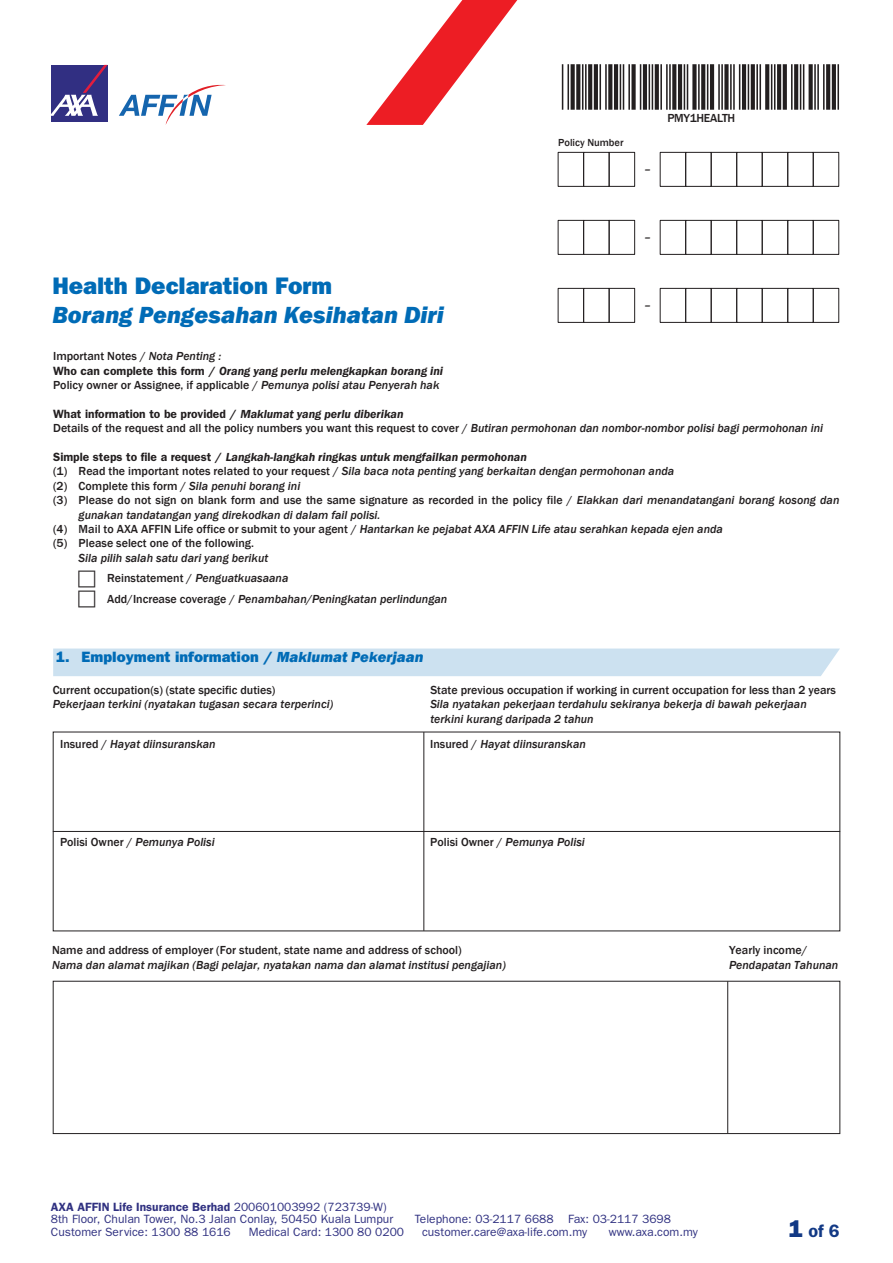
<style>
.page{position:relative;width:893px;height:1263px;background:#fff}
.page>*{position:absolute;margin:0;border:0;box-sizing:border-box;transform-origin:0 0}
.t1{font:60.6px "Free 3 of 9";color:#231f20}
.t2{font:italic 800 24px "Franklin Gothic";color:#006bb6}
.t3{font:800 24px "Franklin Gothic";color:#006bb6}
.t4{font:600 18px "Franklin Gothic";color:#123985}
.t5{font:800 15px "Franklin Gothic";color:#006bb6}
.t6{font:italic 500 12px/20.4px "Franklin Gothic";color:#231f20}
.t7{font:500 12px/14.4px "Franklin Gothic";color:#231f20}
.t8{font:12px/12.8px "Franklin Gothic";color:#303181}
.t9{font:italic 600 12px "Franklin Gothic";color:#231f20}
.t10{font:500 12px "Franklin Gothic";letter-spacing:-.025em;color:#231f20}
.t11{font:500 10.5px "Franklin Gothic";color:#231f20}
.s1{font-style:italic}
.s2{font-weight:600}
.s3{font-weight:600;font-style:italic}
.s4{font-style:normal}
.s5{font-weight:800;font-size:24px}
</style>
<div class="page">
<div style="left:558px;top:152px;width:26px;height:35px;border:1px solid #231f20"></div>
<div style="left:583px;top:152px;width:26px;height:35px;border:1px solid #231f20"></div>
<div style="left:609px;top:152px;width:26px;height:35px;border:1px solid #231f20"></div>
<div style="left:660px;top:152px;width:26px;height:35px;border:1px solid #231f20"></div>
<div style="left:685px;top:152px;width:27px;height:35px;border:1px solid #231f20"></div>
<div style="left:711px;top:152px;width:26px;height:35px;border:1px solid #231f20"></div>
<div style="left:736px;top:152px;width:27px;height:35px;border:1px solid #231f20"></div>
<div style="left:762px;top:152px;width:26px;height:35px;border:1px solid #231f20"></div>
<div style="left:787px;top:152px;width:27px;height:35px;border:1px solid #231f20"></div>
<div style="left:813px;top:152px;width:26px;height:35px;border:1px solid #231f20"></div>
<div style="left:558px;top:220px;width:26px;height:35px;border:1px solid #231f20"></div>
<div style="left:583px;top:220px;width:26px;height:35px;border:1px solid #231f20"></div>
<div style="left:609px;top:220px;width:26px;height:35px;border:1px solid #231f20"></div>
<div style="left:660px;top:220px;width:26px;height:35px;border:1px solid #231f20"></div>
<div style="left:685px;top:220px;width:27px;height:35px;border:1px solid #231f20"></div>
<div style="left:711px;top:220px;width:26px;height:35px;border:1px solid #231f20"></div>
<div style="left:736px;top:220px;width:27px;height:35px;border:1px solid #231f20"></div>
<div style="left:762px;top:220px;width:26px;height:35px;border:1px solid #231f20"></div>
<div style="left:787px;top:220px;width:27px;height:35px;border:1px solid #231f20"></div>
<div style="left:813px;top:220px;width:26px;height:35px;border:1px solid #231f20"></div>
<div style="left:558px;top:288px;width:26px;height:35px;border:1px solid #231f20"></div>
<div style="left:583px;top:288px;width:26px;height:35px;border:1px solid #231f20"></div>
<div style="left:609px;top:288px;width:26px;height:35px;border:1px solid #231f20"></div>
<div style="left:660px;top:288px;width:26px;height:35px;border:1px solid #231f20"></div>
<div style="left:685px;top:288px;width:27px;height:35px;border:1px solid #231f20"></div>
<div style="left:711px;top:288px;width:26px;height:35px;border:1px solid #231f20"></div>
<div style="left:736px;top:288px;width:27px;height:35px;border:1px solid #231f20"></div>
<div style="left:762px;top:288px;width:26px;height:35px;border:1px solid #231f20"></div>
<div style="left:787px;top:288px;width:27px;height:35px;border:1px solid #231f20"></div>
<div style="left:813px;top:288px;width:26px;height:35px;border:1px solid #231f20"></div>
<div style="left:53px;top:981px;width:787px;height:153px;border:1px solid #232021"></div>
<hr style="left:727px;top:981px;width:1px;height:152px;background:#232021">
<div style="left:53px;top:648px;width:787px;height:28px;background:#cce1f0"></div>
<hr style="left:423px;top:732px;width:1px;height:199px;background:#232021">
<hr style="left:53px;top:831px;width:787px;height:1px;background:#232021">
<svg style="left:366px;top:0;width:151px;height:125px"></svg>
<div style="left:51px;top:65px;width:57px;height:56px;background:#312f82"></div>
<svg style="left:51px;top:65px;width:57px;height:51px"></svg>
<svg style="left:119px;top:84px;width:107px;height:41px"></svg>
<h1 class="t1" style="left:562px;top:53px;width:280px">*PMY1HEALTH*</h1>
<p class="t10" style="left:667px;top:111px;width:69px">PMY1HEALTH</p>
<h2 class="t3" style="left:52px;top:271px;width:281px">Health Declaration Form</h2>
<h2 class="t2" style="left:52px;top:299px;width:393px">Borang Pengesahan Kesihatan Diri</h2>
<p class="t11" style="left:558px;top:136px;width:67px">Policy Number</p>
<p class="t6" style="left:644px;top:159px;width:9px">–</p>
<p class="t6" style="left:644px;top:227px;width:9px">–</p>
<p class="t6" style="left:644px;top:295px;width:9px">–</p>
<p class="t7" style="left:53px;top:349px;width:392px">Important Notes / <span class="s1">Nota Penting :<br></span><span class="s2">Who can complete this form /</span> <span class="s3">Orang yang perlu melengkapkan borang ini<br></span>Policy owner or Assignee, if applicable / <span class="s1">Pemunya polisi atau Penyerah hak</span></p>
<p class="t7" style="left:53px;top:407px;width:771px"><span class="s2">What information to be provided /</span> <span class="s3">Maklumat yang perlu diberikan<br></span>Details of the request and all the policy numbers you want this request to cover / <span class="s1">Butiran permohonan dan nombor-nombor polisi bagi permohonan ini</span></p>
<p class="t9" style="left:53px;top:449px;width:475px"><span class="s4">Simple steps to file a request /</span> Langkah-langkah ringkas untuk mengfailkan permohonan</p>
<p class="t6" style="left:53px;top:461px;width:623px"><span class="s4">(1) Read the important notes related to your request /</span> Sila baca nota penting yang berkaitan dengan permohonan anda</p>
<p class="t7" style="left:53px;top:479px;width:249px">(2) Complete this form / <span class="s1">Sila penuhi borang ini</span></p>
<p class="t7" style="left:53px;top:493px;width:788px">(3) Please do not sign on blank form and use the same signature as recorded in the policy file / <span class="s1">Elakkan dari menandatangani borang kosong dan</span></p>
<p class="t6" style="left:79px;top:505px;width:303px">gunakan tandatangan yang direkodkan di dalam fail polisi.</p>
<p class="t6" style="left:53px;top:519px;width:671px"><span class="s4">(4) Mail to AXA AFFIN Life office or submit to your agent /</span> Hantarkan ke pejabat AXA AFFIN Life atau serahkan kepada ejen anda</p>
<p class="t7" style="left:53px;top:536px;width:202px">(5) Please select one of the following.</p>
<p class="t6" style="left:107px;top:548px;width:342px;text-indent:-28px">Sila pilih salah satu dari yang berikut<br><span class="s4">Reinstatement /</span> Penguatkuasaana<br><span class="s4">Add/Increase coverage /</span> Penambahan/Peningkatan perlindungan</p>
<p class="t5" style="left:56px;top:648px;width:369px">1. Employment information / <span class="s1">Maklumat Pekerjaan</span></p>
<p class="t7" style="left:53px;top:683px;width:224px">Current occupation(s) (state specific duties)</p>
<p class="t6" style="left:53px;top:694px;width:282px">Pekerjaan terkini (nyatakan tugasan secara terperinci)</p>
<p class="t6" style="left:60px;top:734px;width:157px"><span class="s4">Insured /</span> Hayat diinsuranskan</p>
<p class="t6" style="left:430px;top:734px;width:157px"><span class="s4">Insured /</span> Hayat diinsuranskan</p>
<p class="t7" style="left:430px;top:683px;width:407px">State previous occupation if working in current occupation for less than 2 years</p>
<p class="t6" style="left:430px;top:697px;width:378px;line-height:14.4px">Sila nyatakan pekerjaan terdahulu sekiranya bekerja di bawah pekerjaan terkini kurang daripada 2 tahun</p>
<p class="t6" style="left:60px;top:832px;width:156px"><span class="s4">Polisi Owner /</span> Pemunya Polisi</p>
<p class="t6" style="left:430px;top:832px;width:156px"><span class="s4">Polisi Owner /</span> Pemunya Polisi</p>
<p class="t7" style="left:52px;top:943px;width:411px">Name and address of employer (For student, state name and address of school)</p>
<p class="t6" style="left:52px;top:954px;width:455px">Nama dan alamat majikan (Bagi pelajar, nyatakan nama dan alamat institusi pengajian)</p>
<p class="t7" style="left:729px;top:943px;width:80px">Yearly income/</p>
<p class="t6" style="left:729px;top:954px;width:111px">Pendapatan Tahunan</p>
<p class="t8" style="left:51px;top:1200px;width:344px"><span class="s2">AXA AFFIN Life Insurance Berhad</span> 200601003992 (723739-W)<br>8th Floor, Chulan Tower, No.3 Jalan Conlay, 50450 Kuala Lumpur</p>
<p class="t8" style="left:415px;top:1213px;width:258px">Telephone: 03-2117 6688 Fax: 03-2117 3698</p>
<p class="t8" style="left:51px;top:1225px;width:181px">Customer Service: 1300 88 1616</p>
<p class="t8" style="left:249px;top:1225px;width:157px">Medical Card: 1300 80 0200</p>
<p class="t8" style="left:422px;top:1225px;width:167px">customer.care@axa-life.com.my</p>
<p class="t8" style="left:609px;top:1225px;width:90px">www.axa.com.my</p>
<h3 class="t4" style="left:789px;top:1220px;width:53px"><span class="s5">1</span> of 6</h3>
</div>
